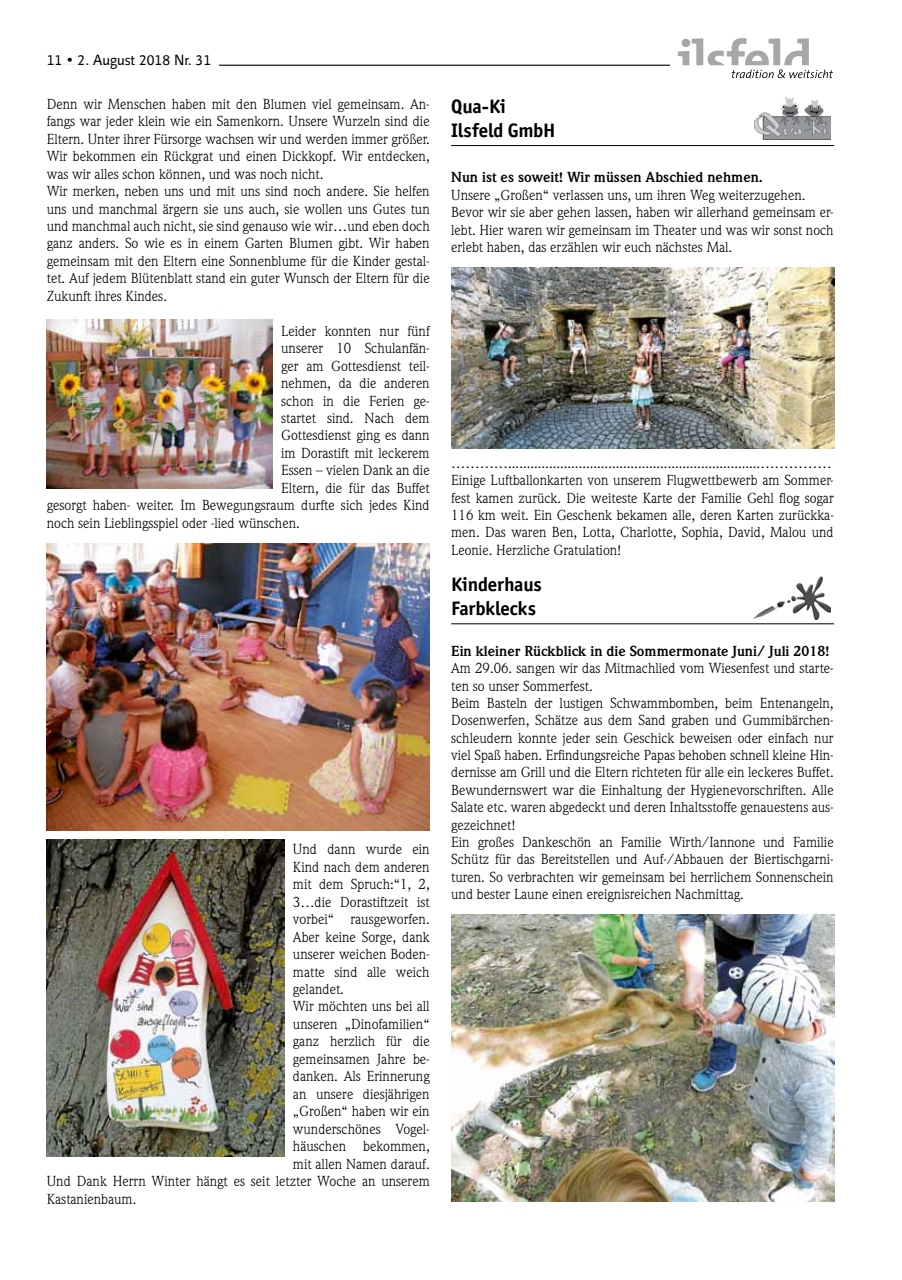
<style>
.page{position:relative;width:902px;height:1280px;background:#fff}
.page>*{position:absolute;margin:0;border:0;box-sizing:border-box;transform-origin:0 0}
.t1{font:700 19.5px/24px "Officina San ITC";letter-spacing:-.005em;color:#000}
.t2{font:15px "Linotype Finnegan";color:#000}
.t3{font:14.25px/17.4px "Weidemann";color:#000}
.t4{font:700 14.25px "Weidemann";color:#000}
.s1{color:#fff}
</style>
<div class="page">
<img style="left:47px;top:320px;width:226px;height:169px">
<img style="left:47px;top:544px;width:382px;height:287px">
<img style="left:47px;top:840px;width:237px;height:316px">
<hr style="left:451px;top:145px;width:383px;height:1px;background:#000">
<img style="left:754px;top:97px;width:76px;height:43px">
<img style="left:451px;top:268px;width:383px;height:181px">
<hr style="left:451px;top:623px;width:383px;height:1px;background:#000">
<img style="left:753px;top:577px;width:77px;height:42px">
<img style="left:451px;top:915px;width:383px;height:287px">
<hr style="left:47px;top:65px;width:623px;height:1px;background:#000">
<div style="left:47px;top:64px;width:172px;height:5px;background:#fff"></div>
<svg style="left:677px;top:38px;width:156px;height:40px"></svg>
<p class="t2" style="left:47px;top:51px;width:174px">11 • 2. August 2018 Nr. 31<span class="s1">0</span></p>
<p class="t3" style="left:47px;top:95px;width:384px">Denn wir Menschen haben mit den Blumen viel gemeinsam. An&shy;fangs war jeder klein wie ein Samenkorn. Unsere Wurzeln sind die Eltern. Unter ihrer Fürsorge wachsen wir und werden immer größer.<br>Wir bekommen ein Rückgrat und einen Dickkopf. Wir entdecken, was wir alles schon können, und was noch nicht.<br>Wir merken, neben uns und mit uns sind noch andere. Sie helfen uns und manchmal ärgern sie uns auch, sie wollen uns Gutes tun und manchmal auch nicht, sie sind genauso wie wir…und eben doch ganz anders. So wie es in einem Garten Blumen gibt. Wir haben gemeinsam mit den Eltern eine Sonnenblume für die Kinder gestal&shy;tet. Auf jedem Blütenblatt stand ein guter Wunsch der Eltern für die Zukunft ihres Kindes.</p>
<p class="t3" style="left:281px;top:322px;width:150px">Leider konnten nur fünf</p>
<p class="t3" style="left:281px;top:339px;width:150px">unserer 10 Schulanfän-</p>
<p class="t3" style="left:281px;top:357px;width:150px">ger am Gottesdienst teil-</p>
<p class="t3" style="left:281px;top:374px;width:150px">nehmen, da die anderen</p>
<p class="t3" style="left:281px;top:392px;width:150px">schon in die Ferien ge-</p>
<p class="t3" style="left:281px;top:409px;width:150px">startet sind. Nach dem</p>
<p class="t3" style="left:281px;top:427px;width:150px">Gottesdienst ging es dann</p>
<p class="t3" style="left:281px;top:444px;width:150px">im Dorastift mit leckerem</p>
<p class="t3" style="left:281px;top:462px;width:150px">Essen – vielen Dank an die</p>
<p class="t3" style="left:281px;top:479px;width:150px">Eltern, die für das Buffet</p>
<p class="t3" style="left:47px;top:497px;width:384px">gesorgt haben- weiter. Im Bewegungsraum durfte sich jedes Kind</p>
<p class="t3" style="left:47px;top:514px;width:254px">noch sein Lieblingsspiel oder -lied wünschen.</p>
<p class="t3" style="left:293px;top:841px;width:138px">Und dann wurde ein</p>
<p class="t3" style="left:293px;top:858px;width:138px">Kind nach dem anderen</p>
<p class="t3" style="left:293px;top:875px;width:138px">mit dem Spruch:“1, 2,</p>
<p class="t3" style="left:293px;top:893px;width:138px">3…die Dorastiftzeit ist</p>
<p class="t3" style="left:293px;top:910px;width:138px">vorbei“ rausgeworfen.</p>
<p class="t3" style="left:293px;top:928px;width:138px">Aber keine Sorge, dank</p>
<p class="t3" style="left:293px;top:945px;width:138px">unserer weichen Boden-</p>
<p class="t3" style="left:293px;top:963px;width:138px">matte sind alle weich</p>
<p class="t3" style="left:293px;top:980px;width:52px">gelandet.</p>
<p class="t3" style="left:293px;top:998px;width:138px">Wir möchten uns bei all</p>
<p class="t3" style="left:293px;top:1015px;width:138px">unseren „Dinofamilien“</p>
<p class="t3" style="left:293px;top:1033px;width:138px">ganz herzlich für die</p>
<p class="t3" style="left:293px;top:1050px;width:138px">gemeinsamen Jahre be-</p>
<p class="t3" style="left:293px;top:1067px;width:138px">danken. Als Erinnerung</p>
<p class="t3" style="left:293px;top:1085px;width:138px">an unsere diesjährigen</p>
<p class="t3" style="left:293px;top:1102px;width:138px">„Großen“ haben wir ein</p>
<p class="t3" style="left:293px;top:1120px;width:138px">wunderschönes Vogel-</p>
<p class="t3" style="left:293px;top:1137px;width:138px">häuschen bekommen,</p>
<p class="t3" style="left:293px;top:1155px;width:138px">mit allen Namen darauf.</p>
<p class="t3" style="left:47px;top:1172px;width:384px">Und Dank Herrn Winter hängt es seit letzter Woche an unserem</p>
<p class="t3" style="left:47px;top:1190px;width:91px">Kastanienbaum.</p>
<h1 class="t1" style="left:451px;top:94px;width:106px">Qua-Ki<br>Ilsfeld GmbH</h1>
<p class="t4" style="left:451px;top:169px;width:313px">Nun ist es soweit! Wir müssen Abschied nehmen.</p>
<p class="t3" style="left:451px;top:186px;width:384px">Unsere „Großen“ verlassen uns, um ihren Weg weiterzugehen.<br>Bevor wir sie aber gehen lassen, haben wir allerhand gemeinsam er&shy;lebt. Hier waren wir gemeinsam im Theater und was wir sonst noch erlebt haben, das erzählen wir euch nächstes Mal.</p>
<p class="t3" style="left:451px;top:454px;width:384px">…………....................................................................…………… Einige Luftballonkarten von unserem Flugwettbewerb am Sommer&shy;fest kamen zurück. Die weiteste Karte der Familie Gehl flog sogar 116 km weit. Ein Geschenk bekamen alle, deren Karten zurückka&shy;men. Das waren Ben, Lotta, Charlotte, Sophia, David, Malou und Leonie. Herzliche Gratulation!</p>
<h1 class="t1" style="left:451px;top:572px;width:92px">Kinderhaus<br>Farbklecks</h1>
<p class="t4" style="left:451px;top:643px;width:380px">Ein kleiner Rückblick in die Sommermonate Juni/ Juli 2018!</p>
<p class="t3" style="left:451px;top:659px;width:384px">Am 29.06. sangen wir das Mitmachlied vom Wiesenfest und starte&shy;ten so unser Sommerfest.<br>Beim Basteln der lustigen Schwammbomben, beim Entenangeln, Dosenwerfen, Schätze aus dem Sand graben und Gummibärchen&shy;schleudern konnte jeder sein Geschick beweisen oder einfach nur viel Spaß haben. Erfindungsreiche Papas behoben schnell kleine Hin&shy;dernisse am Grill und die Eltern richteten für alle ein leckeres Buffet.<br>Bewundernswert war die Einhaltung der Hygienevorschriften. Alle Salate etc. waren abgedeckt und deren Inhaltsstoffe genauestens aus&shy;gezeichnet!<br>Ein großes Dankeschön an Familie Wirth/Iannone und Familie Schütz für das Bereitstellen und Auf-/Abbauen der Biertischgarni&shy;turen. So verbrachten wir gemeinsam bei herrlichem Sonnenschein und bester Laune einen ereignisreichen Nachmittag.</p>
</div>
